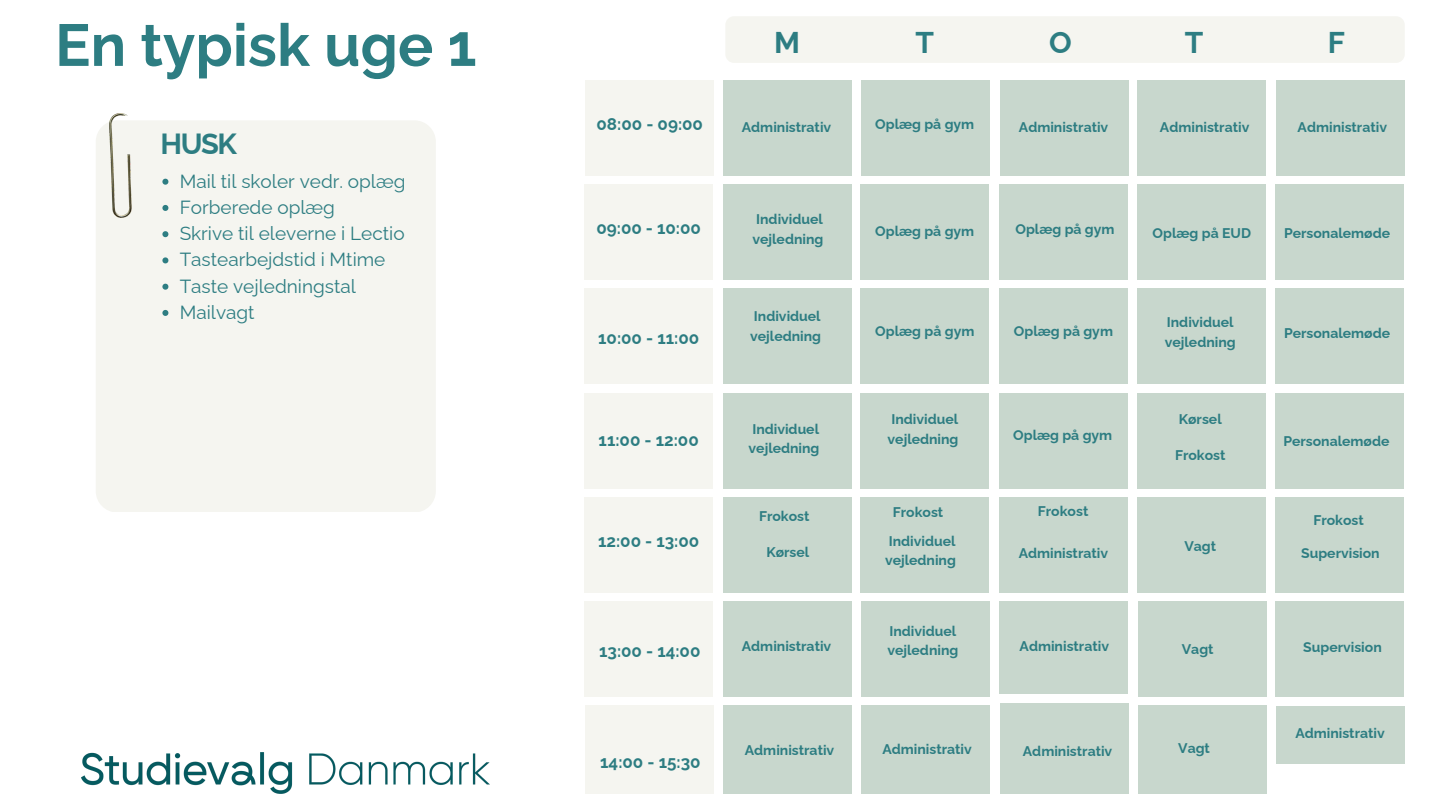
<style>
.page{position:relative;width:1440px;height:810px;background:#fff}
.page>*{position:absolute;margin:0;border:0;box-sizing:border-box;transform-origin:0 0}
.t1{font:700 59px "Raleway";color:#2d7d82}
.t2{font:700 30px "Raleway";color:#2d7d82}
.t3{font:700 29.1px "Raleway";color:#2d7d82}
.t4{font:19px "Raleway";color:#2d7d82}
.t5{font:700 17px "Raleway";color:#2d7d82}
.t6{font:700 14px/19.5px "Raleway";color:#2d7d82}
</style>
<div class="page">
<img style="left:81px;top:753px;width:409px;height:41px">
<div style="left:96px;top:120px;width:340px;height:392px;background:#f5f5f0;border-radius:21px"></div>
<img style="left:109px;top:113px;width:22px;height:104px">
<svg style="left:162px;top:179px;width:6px;height:6px"></svg>
<svg style="left:162px;top:205px;width:6px;height:6px"></svg>
<svg style="left:162px;top:231px;width:6px;height:6px"></svg>
<svg style="left:162px;top:257px;width:6px;height:6px"></svg>
<svg style="left:162px;top:284px;width:6px;height:6px"></svg>
<svg style="left:162px;top:310px;width:6px;height:6px"></svg>
<div style="left:584px;top:184px;width:129px;height:96px;background:#f5f5f0"></div>
<div style="left:584px;top:289px;width:129px;height:95px;background:#f5f5f0"></div>
<div style="left:584px;top:393px;width:129px;height:96px;background:#f5f5f0"></div>
<div style="left:584px;top:497px;width:129px;height:96px;background:#f5f5f0"></div>
<div style="left:723px;top:184px;width:128px;height:96px;background:#c8d7cd"></div>
<div style="left:723px;top:289px;width:128px;height:95px;background:#c8d7cd"></div>
<div style="left:723px;top:393px;width:128px;height:96px;background:#c8d7cd"></div>
<div style="left:723px;top:497px;width:128px;height:96px;background:#c8d7cd"></div>
<div style="left:861px;top:184px;width:128px;height:96px;background:#c8d7cd"></div>
<div style="left:861px;top:289px;width:128px;height:95px;background:#c8d7cd"></div>
<div style="left:861px;top:393px;width:128px;height:96px;background:#c8d7cd"></div>
<div style="left:861px;top:497px;width:128px;height:96px;background:#c8d7cd"></div>
<div style="left:999px;top:184px;width:128px;height:96px;background:#c8d7cd"></div>
<div style="left:999px;top:289px;width:128px;height:95px;background:#c8d7cd"></div>
<div style="left:999px;top:393px;width:128px;height:96px;background:#c8d7cd"></div>
<div style="left:999px;top:497px;width:128px;height:96px;background:#c8d7cd"></div>
<div style="left:1138px;top:184px;width:128px;height:96px;background:#c8d7cd"></div>
<div style="left:1138px;top:289px;width:128px;height:95px;background:#c8d7cd"></div>
<div style="left:1138px;top:393px;width:128px;height:96px;background:#c8d7cd"></div>
<div style="left:1138px;top:497px;width:128px;height:96px;background:#c8d7cd"></div>
<div style="left:1275px;top:184px;width:129px;height:96px;background:#c8d7cd"></div>
<div style="left:1275px;top:289px;width:129px;height:95px;background:#c8d7cd"></div>
<div style="left:1275px;top:393px;width:129px;height:96px;background:#c8d7cd"></div>
<div style="left:1275px;top:497px;width:129px;height:96px;background:#c8d7cd"></div>
<div style="left:725px;top:16px;width:680px;height:47px;background:#f5f5f0;border-radius:9px"></div>
<div style="left:723px;top:80px;width:128px;height:95px;background:#c8d7cd"></div>
<div style="left:862px;top:80px;width:128px;height:95px;background:#c8d7cd"></div>
<div style="left:1000px;top:80px;width:128px;height:95px;background:#c8d7cd"></div>
<div style="left:1138px;top:80px;width:128px;height:95px;background:#c8d7cd"></div>
<div style="left:1276px;top:80px;width:129px;height:95px;background:#c8d7cd"></div>
<div style="left:585px;top:80px;width:129px;height:95px;background:#f5f5f0"></div>
<div style="left:584px;top:601px;width:129px;height:96px;background:#f5f5f0"></div>
<div style="left:723px;top:601px;width:128px;height:96px;background:#c8d7cd"></div>
<div style="left:861px;top:601px;width:128px;height:96px;background:#c8d7cd"></div>
<div style="left:999px;top:602px;width:129px;height:92px;background:#c8d7cd"></div>
<div style="left:1138px;top:601px;width:128px;height:96px;background:#c8d7cd"></div>
<div style="left:1276px;top:601px;width:128px;height:96px;background:#c8d7cd"></div>
<div style="left:585px;top:706px;width:129px;height:88px;background:#f5f5f0"></div>
<div style="left:724px;top:706px;width:128px;height:88px;background:#c8d7cd"></div>
<div style="left:862px;top:706px;width:128px;height:88px;background:#c8d7cd"></div>
<div style="left:1000px;top:703px;width:128px;height:91px;background:#c8d7cd"></div>
<div style="left:1139px;top:706px;width:128px;height:88px;background:#c8d7cd"></div>
<div style="left:1276px;top:706px;width:129px;height:57px;background:#c8d7cd"></div>
<p class="t1" style="left:55px;top:10px;width:423px">En typisk uge 1</p>
<p class="t3" style="left:161px;top:126px;width:78px">HUSK</p>
<p class="t4" style="left:180px;top:170px;width:227px">Mail til skoler vedr. oplæg</p>
<p class="t4" style="left:180px;top:196px;width:157px">Forberede oplæg</p>
<p class="t4" style="left:180px;top:222px;width:226px">Skrive til eleverne i Lectio</p>
<p class="t4" style="left:180px;top:249px;width:207px">Tastearbejdstid i Mtime</p>
<p class="t4" style="left:180px;top:275px;width:178px">Taste vejledningstal</p>
<h2 class="t4" style="left:180px;top:301px;width:76px">Mailvagt</h2>
<p class="t2" style="left:774px;top:25px;width:27px">M</p>
<p class="t2" style="left:916px;top:25px;width:20px">T</p>
<p class="t2" style="left:1049px;top:25px;width:24px">O</p>
<p class="t2" style="left:1185px;top:25px;width:20px">T</p>
<h4 class="t2" style="left:1328px;top:25px;width:19px">F</h4>
<p class="t5" style="left:597px;top:114px;width:108px">08:00 - 09:00</p>
<p class="t6" style="left:875px;top:115px;width:101px">Oplæg på gym</p>
<h4 class="t6" style="left:742px;top:117px;width:91px">Administrativ</h4>
<p class="t6" style="left:1019px;top:117px;width:91px">Administrativ</p>
<p class="t6" style="left:1160px;top:117px;width:91px">Administrativ</p>
<p class="t6" style="left:1298px;top:117px;width:91px">Administrativ</p>
<p class="t5" style="left:596px;top:218px;width:106px">09:00 - 10:00</p>
<p class="t6" style="left:752px;top:209px;width:72px">Individuel vejledning</p>
<h4 class="t6" style="left:875px;top:222px;width:101px">Oplæg på gym</h4>
<p class="t6" style="left:1015px;top:219px;width:101px">Oplæg på gym</p>
<h4 class="t6" style="left:1153px;top:223px;width:100px">Oplæg på EUD</h4>
<p class="t6" style="left:1284px;top:223px;width:108px">Personalemøde</p>
<p class="t5" style="left:598px;top:328px;width:103px">10:00 - 11:00</p>
<p class="t6" style="left:750px;top:307px;width:72px">Individuel vejledning</p>
<p class="t6" style="left:875px;top:321px;width:101px">Oplæg på gym</p>
<p class="t6" style="left:1014px;top:321px;width:101px">Oplæg på gym</p>
<p class="t6" style="left:1165px;top:313px;width:72px">Individuel vejledning</p>
<p class="t6" style="left:1284px;top:324px;width:108px">Personalemøde</p>
<p class="t5" style="left:599px;top:430px;width:102px">11:00 - 12:00</p>
<p class="t6" style="left:749px;top:419px;width:72px">Individuel vejledning</p>
<p class="t6" style="left:888px;top:409px;width:72px">Individuel vejledning</p>
<p class="t6" style="left:1013px;top:426px;width:101px">Oplæg på gym</p>
<p class="t6" style="left:1179px;top:409px;width:44px">Kørsel</p>
<p class="t6" style="left:1175px;top:445px;width:52px">Frokost</p>
<p class="t6" style="left:1283px;top:432px;width:108px">Personalemøde</p>
<h4 class="t6" style="left:759px;top:506px;width:52px">Frokost</h4>
<p class="t6" style="left:893px;top:502px;width:52px">Frokost</p>
<p class="t6" style="left:1038px;top:501px;width:52px">Frokost</p>
<p class="t6" style="left:1313px;top:510px;width:52px">Frokost</p>
<p class="t5" style="left:598px;top:531px;width:103px">12:00 - 13:00</p>
<p class="t6" style="left:766px;top:542px;width:44px">Kørsel</p>
<p class="t6" style="left:885px;top:531px;width:72px">Individuel vejledning</p>
<p class="t6" style="left:1019px;top:543px;width:91px">Administrativ</p>
<p class="t6" style="left:1184px;top:536px;width:33px">Vagt</p>
<h4 class="t6" style="left:1301px;top:543px;width:80px">Supervision</h4>
<p class="t5" style="left:599px;top:641px;width:103px">13:00 - 14:00</p>
<h4 class="t5" style="left:600px;top:752px;width:102px">14:00 - 15:30</h4>
<p class="t6" style="left:887px;top:621px;width:72px">Individuel vejledning</p>
<p class="t6" style="left:742px;top:636px;width:91px">Administrativ</p>
<p class="t6" style="left:1182px;top:639px;width:33px">Vagt</p>
<p class="t6" style="left:1303px;top:637px;width:80px">Supervision</p>
<p class="t6" style="left:1020px;top:636px;width:91px">Administrativ</p>
<p class="t6" style="left:745px;top:740px;width:91px">Administrativ</p>
<p class="t6" style="left:882px;top:740px;width:91px">Administrativ</p>
<p class="t6" style="left:1178px;top:738px;width:33px">Vagt</p>
<p class="t6" style="left:1023px;top:741px;width:91px">Administrativ</p>
<p class="t6" style="left:1295px;top:724px;width:91px">Administrativ</p>
</div>
